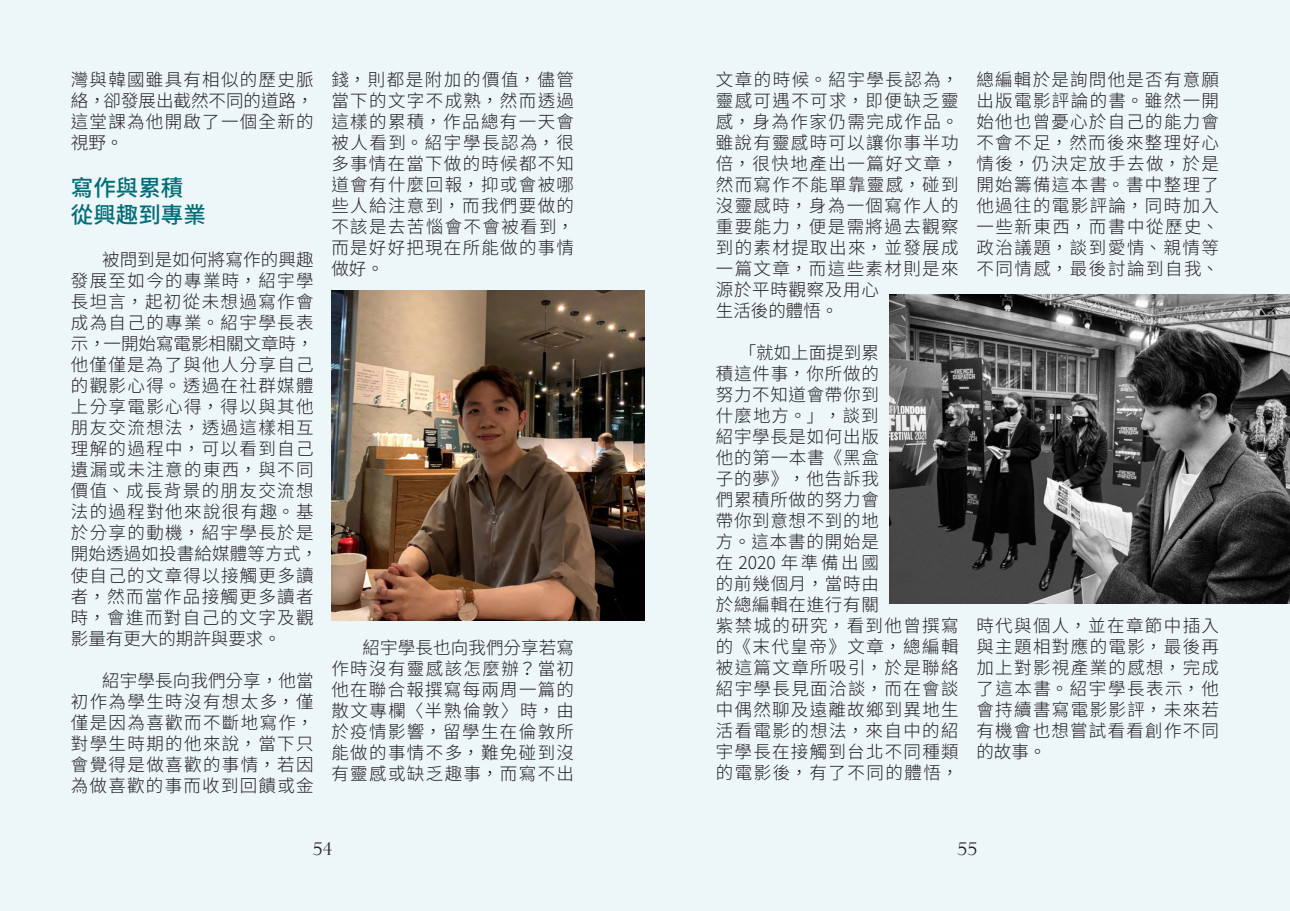
<style>
.page{position:relative;width:1290px;height:911px;background:#edf6f9}
.page>*{position:absolute;margin:0;border:0;box-sizing:border-box;transform-origin:0 0}
.t1{font:500 22.5px "Noto Sans CJ Ktc";color:#006d77}
.t2{font:300 17.5px/21px "Noto Sans CJ Ktc";letter-spacing:.08em;color:#231f20;text-align:justify}
.t3{font:17.5px "Felix Titling";color:#231f20}
</style>
<div class="page">
<img style="left:331px;top:290px;width:314px;height:330px">
<img style="left:889px;top:295px;width:401px;height:308px">
<p class="t2" style="left:71px;top:70px;width:244px">灣與韓國雖具有相似的歷史脈絡，卻發展出截然不同的道路，這堂課為他開啟了一個全新的視野。</p>
<p class="t1" style="left:71px;top:175px;width:114px">寫作與累積</p>
<p class="t1" style="left:71px;top:202px;width:136px">從興趣到專業</p>
<p class="t2" style="left:71px;top:250px;width:249px;text-align:left;text-indent:31px">被問到是如何將寫作的興趣發展至如今的專業時，紹宇學長坦言，起初從未想過寫作會成為自己的專業。紹宇學長表示，一開始寫電影相關文章時，他僅僅是為了與他人分享自己的觀影心得。透過在社群媒體上分享電影心得，得以與其他朋友交流想法，透過這樣相互理解的過程中，可以看到自己遺漏或未注意的東西，與不同價值、成長背景的朋友交流想法的過程對他來說很有趣。基於分享的動機，紹宇學長於是開始透過如投書給媒體等方式，使自己的文章得以接觸更多讀者，然而當作品接觸更多讀者時，會進而對自己的文字及觀影量有更大的期許與要求。</p>
<p class="t2" style="left:71px;top:670px;width:244px;text-indent:31px">紹宇學長向我們分享，他當初作為學生時沒有想太多，僅僅是因為喜歡而不斷地寫作，對學生時期的他來說，當下只會覺得是做喜歡的事情，若因為做喜歡的事而收到回饋或金</p>
<p class="t2" style="left:331px;top:70px;width:244px">錢，則都是附加的價值，儘管當下的文字不成熟，然而透過這樣的累積，作品總有一天會被人看到。紹宇學長認為，很多事情在當下做的時候都不知道會有什麼回報，抑或會被哪些人給注意到，而我們要做的不該是去苦惱會不會被看到，而是好好把現在所能做的事情做好。</p>
<p class="t2" style="left:331px;top:637px;width:244px;text-indent:31px">紹宇學長也向我們分享若寫作時沒有靈感該怎麼辦？當初他在聯合報撰寫每兩周一篇的散文專欄〈半熟倫敦〉時，由於疫情影響，留學生在倫敦所能做的事情不多，難免碰到沒有靈感或缺乏趣事，而寫不出</p>
<p class="t2" style="left:716px;top:70px;width:244px;text-align:left">文章的時候。紹宇學長認為，靈感可遇不可求，即便缺乏靈感，身為作家仍需完成作品。雖說有靈感時可以讓你事半功倍，很快地產出一篇好文章，然而寫作不能單靠靈感，碰到沒靈感時，身為一個寫作人的重要能力，便是需將過去觀察到的素材提取出來，並發展成一篇文章，而這些素材則是來源於平時觀察及用心<br>生活後的體悟。</p>
<p class="t2" style="left:716px;top:343px;width:244px;text-align:left;text-indent:23px">「就如上面提到累<br>積這件事，你所做的<br>努力不知道會帶你到<br>什麼地方。」，談到<br>紹宇學長是如何出版<br>他的第一本書《黑盒<br>子的夢》，他告訴我<br>們累積所做的努力會<br>帶你到意想不到的地<br>方。這本書的開始是<br>在 2020 年準備出國<br>的前幾個月，當時由<br>於總編輯在進行有關<br>紫禁城的研究，看到他曾撰寫的《末代皇帝》文章，總編輯被這篇文章所吸引，於是聯絡紹宇學長見面洽談，而在會談中偶然聊及遠離故鄉到異地生活看電影的想法，來自中的紹宇學長在接觸到台北不同種類的電影後，有了不同的體悟，</p>
<p class="t2" style="left:976px;top:70px;width:244px">總編輯於是詢問他是否有意願出版電影評論的書。雖然一開始他也曾憂心於自己的能力會不會不足，然而後來整理好心情後，仍決定放手去做，於是開始籌備這本書。書中整理了他過往的電影評論，同時加入一些新東西，而書中從歷史、政治議題，談到愛情、親情等不同情感，最後討論到自我、</p>
<p class="t2" style="left:976px;top:616px;width:244px">時代與個人，並在章節中插入與主題相對應的電影，最後再加上對影視產業的感想，完成了這本書。紹宇學長表示，他會持續書寫電影影評，未來若有機會也想嘗試看看創作不同的故事。</p>
<p class="t3" style="left:313px;top:839px;width:21px">54</p>
<p class="t3" style="left:957px;top:839px;width:21px">55</p>
</div>
